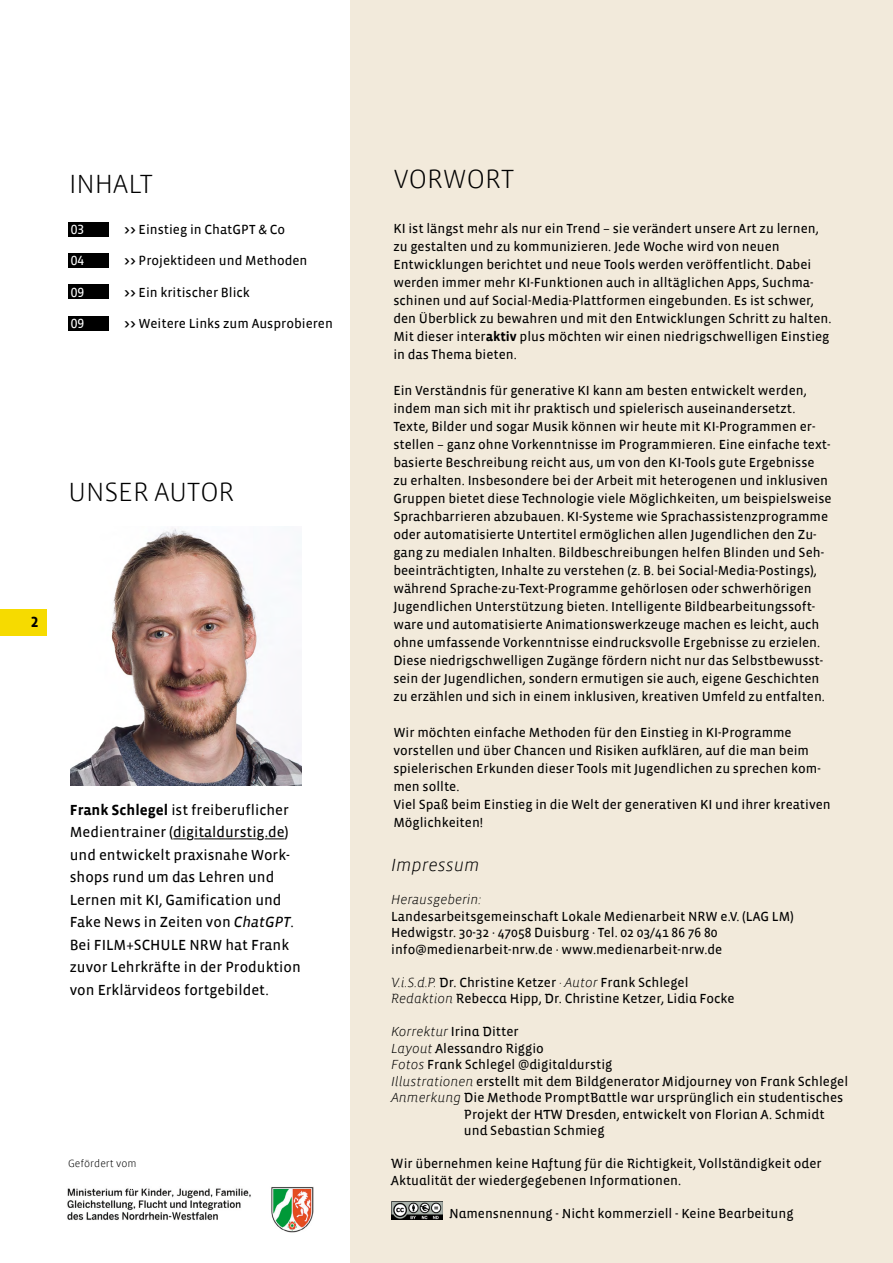
<style>
.page{position:relative;width:893px;height:1263px;background:#fff}
.page>*{position:absolute;margin:0;border:0;box-sizing:border-box;transform-origin:0 0}
.t1{font:300 27px "Vista Sans";color:#000}
.t2{font:italic 300 18px "Vista Sans";color:#000}
.t3{font:15px/22.5px "Vista Sans Reg";color:#000}
.t4{font:700 15px "Vista Sans Alt";color:#000}
.t5{font:13.5px/18px "Vista Sans Reg";color:#000}
.t6{font:13.5px/16.5px "Vista Sans Alt Reg";color:#000}
.t7{font:italic 300 13.5px "Vista Sans";color:#000}
.t8{font:13.5px "Vista Sans Alt Reg";color:#fff}
.t9{font:300 10.65px "Vista Sans";color:#000}
.s1{font-family:"Vista Sans";font-weight:700}
.s2{font-style:italic}
.s3{font-family:"Vista Sans Alt Reg"}
.s4{font-family:"Vista Sans Alt Light Ita"}
.s5{font-family:"Vista Sans";font-weight:300;font-style:italic}
.s6{font-family:"Vista Sans Reg"}
</style>
<div class="page">
<div style="left:351px;top:0;width:542px;height:1263px;background:#f2eadb"></div>
<svg style="left:173px;top:838px;width:13px;height:1px"></svg>
<hr style="left:194px;top:838px;width:63px;height:1px;background:#000">
<svg style="left:265px;top:838px;width:20px;height:1px"></svg>
<div style="left:68px;top:222px;width:40px;height:15px;background:#000"></div>
<div style="left:68px;top:253px;width:40px;height:15px;background:#000"></div>
<div style="left:68px;top:316px;width:40px;height:15px;background:#000"></div>
<div style="left:68px;top:285px;width:40px;height:14px;background:#000"></div>
<img style="left:70px;top:528px;width:232px;height:258px">
<img style="left:391px;top:1201px;width:52px;height:18px">
<div style="left:0;top:609px;width:47px;height:26px;background:#f6db00"></div>
<img style="left:67px;top:1187px;width:246px;height:45px">
<h1 class="t1" style="left:69px;top:170px;width:85px">INHALT</h1>
<p class="t8" style="left:71px;top:222px;width:15px">03</p>
<p class="t8" style="left:71px;top:254px;width:15px">04</p>
<p class="t8" style="left:71px;top:285px;width:15px">09</p>
<p class="t8" style="left:71px;top:317px;width:15px">09</p>
<p class="t5" style="left:124px;top:221px;width:163px"><span class="s1">&gt;&gt;</span> Einstieg in ChatGPT &amp; Co</p>
<p class="t5" style="left:124px;top:252px;width:185px"><span class="s1">&gt;&gt;</span> Projektideen und Methoden</p>
<p class="t5" style="left:124px;top:284px;width:127px"><span class="s1">&gt;&gt;</span> Ein kritischer Blick</p>
<p class="t5" style="left:124px;top:315px;width:210px"><span class="s1">&gt;&gt;</span> Weitere Links zum Ausprobieren</p>
<h1 class="t1" style="left:68px;top:478px;width:168px">UNSER AUTOR</h1>
<p class="t4" style="left:31px;top:614px;width:9px">2</p>
<p class="t3" style="left:70px;top:799px;width:233px"><span class="s1">Frank Schlegel</span> ist freiberuflicher<br>Medientrainer (digitaldurstig.de) und entwickelt praxisnahe Work&shy;shops rund um das Lehren und<br>Lernen mit KI, Gamification und<br>Fake News in Zeiten von <span class="s2">ChatGPT</span><span class="s3">.<br></span>Bei FILM+SCHULE NRW hat Frank zuvor Lehrkräfte in der Produktion von Erklärvideos fortgebildet.</p>
<p class="t9" style="left:68px;top:1158px;width:70px">Gefördert vom</p>
<h1 class="t1" style="left:393px;top:165px;width:122px">VORWORT</h1>
<p class="t5" style="left:393px;top:219px;width:440px">KI ist längst mehr als nur ein Trend – sie verändert unsere Art zu lernen, zu gestalten und zu kommunizieren. Jede Woche wird von neuen Entwicklungen berichtet und neue Tools werden veröffentlicht. Dabei werden immer mehr KI-Funktionen auch in alltäglichen Apps, Suchma&shy;schinen und auf Social-Media-Plattformen eingebunden. Es ist schwer, den Überblick zu bewahren und mit den Entwicklungen Schritt zu halten.<br>Mit dieser inter<span class="s1">aktiv</span> plus möchten wir einen niedrigschwelligen Einstieg in das Thema bieten.</p>
<p class="t5" style="left:393px;top:381px;width:440px">Ein Verständnis für generative KI kann am besten entwickelt werden, indem man sich mit ihr praktisch und spielerisch auseinandersetzt.<br>Texte, Bilder und sogar Musik können wir heute mit KI-Programmen er&shy;stellen – ganz ohne Vorkenntnisse im Programmieren. Eine einfache text&shy;basierte Beschreibung reicht aus, um von den KI-Tools gute Ergebnisse zu erhalten. Insbesondere bei der Arbeit mit heterogenen und inklusiven Gruppen bietet diese Technologie viele Möglichkeiten, um beispielsweise Sprachbarrieren abzubauen. KI-Systeme wie Sprachassistenzprogramme oder automatisierte Untertitel ermöglichen allen Jugendlichen den Zu&shy;gang zu medialen Inhalten. Bildbeschreibungen helfen Blinden und Seh&shy;beeinträchtigten, Inhalte zu verstehen (z. B. bei Social-Media-Postings), während Sprache-zu-Text-Programme gehörlosen oder schwerhörigen Jugendlichen Unterstützung bieten. Intelligente Bildbearbeitungssoft&shy;ware und automatisierte Animationswerkzeuge machen es leicht, auch ohne umfassende Vorkenntnisse eindrucksvolle Ergebnisse zu erzielen.<br>Diese niedrigschwelligen Zugänge fördern nicht nur das Selbstbewusst&shy;sein der Jugendlichen, sondern ermutigen sie auch, eigene Geschichten zu erzählen und sich in einem inklusiven, kreativen Umfeld zu entfalten.</p>
<p class="t5" style="left:393px;top:723px;width:439px">Wir möchten einfache Methoden für den Einstieg in KI-Programme vorstellen und über Chancen und Risiken aufklären, auf die man beim spielerischen Erkunden dieser Tools mit Jugendlichen zu sprechen kom&shy;men sollte.<br>Viel Spaß beim Einstieg in die Welt der generativen KI und ihrer kreativen Möglichkeiten!</p>
<h2 class="t2" style="left:391px;top:856px;width:90px">Impressum</h2>
<p class="t7" style="left:391px;top:893px;width:91px">Herausgeberin:</p>
<p class="t5" style="left:391px;top:908px;width:404px;line-height:16.5px">Landesarbeitsgemeinschaft Lokale Medienarbeit NRW e.V. (LAG LM)<br>Hedwigstr. 30-32 · 47058 Duisburg · Tel. 02 03/41 86 76 80 info@medienarbeit-nrw.de · www.medienarbeit-nrw.de</p>
<p class="t6" style="left:391px;top:974px;width:345px"><span class="s4">V.i.S.d.P.</span> Dr. Christine Ketzer <span class="s5">·</span> <span class="s4">Autor</span> Frank Schlegel<br><span class="s4">Redaktion</span> Rebecca Hipp, Dr. Christine Ketzer, Lidia Focke</p>
<p class="t6" style="left:391px;top:1024px;width:129px"><span class="s4">Korrektur</span> Irina Ditter</p>
<p class="t6" style="left:391px;top:1040px;width:154px"><span class="s4">Layout</span> Alessandro Riggio</p>
<p class="t6" style="left:391px;top:1057px;width:223px"><span class="s4">Fotos</span> Frank Schlegel @digitaldurstig</p>
<p class="t6" style="left:391px;top:1073px;width:458px"><span class="s4">Illustrationen</span> erstellt mit dem Bildgenerator Midjourney von Frank Schlegel</p>
<p class="t6" style="left:391px;top:1090px;width:453px"><span class="s4">Anmerkung</span> Die Methode PromptBattle war ursprünglich ein studentisches</p>
<p class="t6" style="left:464px;top:1106px;width:362px">Projekt der HTW Dresden, entwickelt von Florian A. Schmidt</p>
<p class="t6" style="left:464px;top:1123px;width:142px">und Sebastian Schmieg</p>
<p class="t6" style="left:391px;top:1156px;width:432px">Wir übernehmen keine Haftung für die Richtigkeit, Vollständigkeit oder<br>Aktualität der wiedergegebenen Informationen.</p>
<p class="t6" style="left:449px;top:1205px;width:346px">Namensnennung - Nicht kommerziell - Keine Bearbeitung</p>
<p class="t6" style="left:710px;top:1210px;width:107px"><span class="s6">inter</span><span class="s1">aktiv</span> 1 | 2025</p>
</div>
